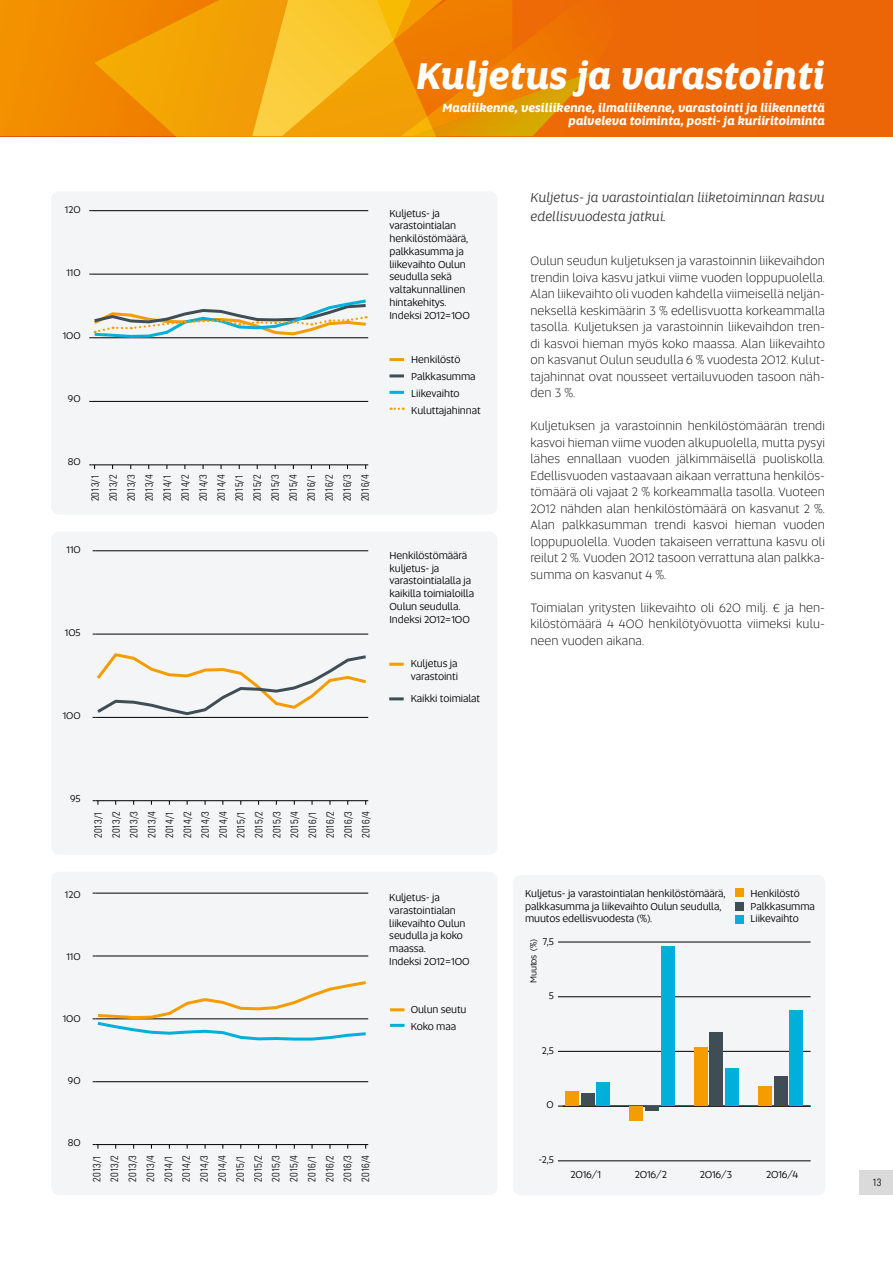
<style>
.page{position:relative;width:893px;height:1263px;background:#fff}
.page>*{position:absolute;margin:0;border:0;box-sizing:border-box;transform-origin:0 0}
.t1{font:italic 700 37.5px "Altis";color:#fff}
.t2{font:italic 13.5px/18.8px "Altis";color:#3c3c3b}
.t3{font:300 12.75px/16.5px "Altis";letter-spacing:.005em;color:#000;text-align:justify}
.t4{font:italic 700 12px/13.5px "Altis";color:#fff;text-align:right}
.t5{font:10.5px/12.8px "Altis";letter-spacing:-.01em;color:#000}
.t6{font:300 condensed 10.5px/17.9px "Univers LT Std";color:#000;text-align:justify}
.t7{font:10.2px "Altis";color:#000}
.t8{font:9px "Altis";letter-spacing:-.02em;color:#000}
</style>
<div class="page">
<div style="left:859px;top:1171px;width:34px;height:24px;background:#dadada"></div>
<div style="left:0;top:0;width:893px;height:136px;background:#ec6707"></div>
<svg style="left:512px;top:13px;width:83px;height:123px"></svg>
<svg style="left:0;top:0;width:512px;height:136px;background:#f08b00"></svg>
<svg style="left:94px;top:0;width:393px;height:136px;background:#f3a00d"></svg>
<div style="left:51px;top:191px;width:446px;height:323px;background:#f3f5f6;border-radius:9px"></div>
<div style="left:51px;top:531px;width:446px;height:324px;background:#f3f5f6;border-radius:9px"></div>
<div style="left:51px;top:872px;width:446px;height:323px;background:#f3f5f6;border-radius:9px"></div>
<div style="left:513px;top:875px;width:312px;height:320px;background:#f3f5f6;border-radius:9px"></div>
<div style="left:736px;top:889px;width:8px;height:8px;background:#f59c00"></div>
<div style="left:736px;top:902px;width:8px;height:8px;background:#3f4e55"></div>
<div style="left:736px;top:915px;width:8px;height:8px;background:#00b0db"></div>
<hr style="left:389px;top:663px;width:15px;height:3px;background:#f59c00">
<hr style="left:389px;top:697px;width:15px;height:3px;background:#3f4e55">
<hr style="left:390px;top:1008px;width:14px;height:3px;background:#f59c00">
<hr style="left:390px;top:1024px;width:14px;height:3px;background:#00b0db">
<svg style="left:391px;top:408px;width:13px;height:2px"></svg>
<hr style="left:389px;top:358px;width:15px;height:3px;background:#f59c00">
<hr style="left:389px;top:374px;width:15px;height:3px;background:#3f4e55">
<hr style="left:389px;top:391px;width:15px;height:3px;background:#00b0db">
<hr style="left:563px;top:1160px;width:248px;height:1px;background:#000">
<hr style="left:563px;top:1051px;width:248px;height:1px;background:#000">
<hr style="left:563px;top:996px;width:248px;height:1px;background:#000">
<hr style="left:563px;top:942px;width:248px;height:1px;background:#000">
<hr style="left:563px;top:1106px;width:248px;height:1px;background:#000">
<div style="left:565px;top:1092px;width:14px;height:14px;background:#f59c00"></div>
<div style="left:581px;top:1093px;width:13px;height:13px;background:#3f4e55"></div>
<div style="left:596px;top:1083px;width:14px;height:23px;background:#00b0db"></div>
<div style="left:629px;top:1106px;width:14px;height:14px;background:#f59c00"></div>
<div style="left:645px;top:1106px;width:14px;height:5px;background:#3f4e55"></div>
<div style="left:661px;top:946px;width:13px;height:160px;background:#00b0db"></div>
<div style="left:694px;top:1047px;width:13px;height:59px;background:#f59c00"></div>
<div style="left:709px;top:1032px;width:14px;height:74px;background:#3f4e55"></div>
<div style="left:725px;top:1069px;width:14px;height:37px;background:#00b0db"></div>
<div style="left:758px;top:1086px;width:14px;height:20px;background:#f59c00"></div>
<div style="left:774px;top:1076px;width:13px;height:30px;background:#3f4e55"></div>
<div style="left:789px;top:1011px;width:14px;height:95px;background:#00b0db"></div>
<hr style="left:92px;top:465px;width:276px;height:1px;background:#000">
<hr style="left:92px;top:401px;width:276px;height:1px;background:#000">
<hr style="left:92px;top:274px;width:276px;height:1px;background:#000">
<hr style="left:92px;top:210px;width:276px;height:1px;background:#000">
<svg style="left:89px;top:299px;width:280px;height:40px"></svg>
<hr style="left:95px;top:800px;width:273px;height:1px;background:#000">
<hr style="left:95px;top:634px;width:273px;height:1px;background:#000">
<hr style="left:95px;top:550px;width:273px;height:1px;background:#000">
<svg style="left:93px;top:800px;width:6px;height:5px"></svg>
<svg style="left:93px;top:653px;width:276px;height:65px"></svg>
<hr style="left:95px;top:1144px;width:273px;height:1px;background:#000">
<hr style="left:95px;top:1081px;width:273px;height:1px;background:#000">
<hr style="left:95px;top:956px;width:273px;height:1px;background:#000">
<hr style="left:95px;top:893px;width:273px;height:1px;background:#000">
<svg style="left:93px;top:1144px;width:6px;height:4px"></svg>
<svg style="left:93px;top:981px;width:276px;height:60px"></svg>
<h1 class="t1" style="left:417px;top:48px;width:410px">Kuljetus ja varastointi</h1>
<p class="t4" style="left:443px;top:100px;width:384px">Maaliikenne, vesiliikenne, ilmaliikenne, varastointi ja liikennettä palveleva toiminta, posti- ja kuriiritoiminta</p>
<p class="t7" style="left:65px;top:203px;width:17px">120</p>
<p class="t7" style="left:66px;top:265px;width:16px">110</p>
<p class="t7" style="left:63px;top:328px;width:19px">100</p>
<p class="t7" style="left:68px;top:391px;width:14px">90</p>
<p class="t7" style="left:68px;top:454px;width:14px">80</p>
<p class="t6" style="left:86px;top:501px;width:28px;rotate:-90deg">2013/1<br>2013/2<br>2013/3<br>2013/4<br>2014/1<br>2014/2<br>2014/3<br>2014/4<br>2015/1<br>2015/2<br>2015/3<br>2015/4<br>2016/1<br>2016/2<br>2016/3<br>2016/4</p>
<p class="t7" style="left:67px;top:543px;width:16px">110</p>
<p class="t7" style="left:65px;top:626px;width:17px">105</p>
<p class="t7" style="left:63px;top:709px;width:19px">100</p>
<p class="t5" style="left:389px;top:206px;width:82px">Kuljetus- ja varastointialan henkilöstömäärä, palkkasumma ja liikevaihto Oulun seudulla sekä valtakunnallinen hintakehitys.<br>Indeksi 2012=100</p>
<p class="t5" style="left:411px;top:351px;width:71px;line-height:16.8px">Henkilöstö<br>Palkkasumma<br>Liikevaihto<br>Kuluttajahinnat</p>
<p class="t5" style="left:389px;top:548px;width:86px">Henkilöstömäärä kuljetus- ja varastointialalla ja kaikilla toimialoilla<br>Oulun seudulla.<br>Indeksi 2012=100</p>
<p class="t5" style="left:411px;top:656px;width:49px;line-height:13.5px">Kuljetus ja varastointi</p>
<p class="t5" style="left:411px;top:692px;width:71px">Kaikki toimialat</p>
<p class="t2" style="left:530px;top:187px;width:296px">Kuljetus- ja varastointialan liiketoiminnan kasvu edellisvuodesta jatkui.</p>
<p class="t3" style="left:530px;top:252px;width:296px">Oulun seudun kuljetuksen ja varastoinnin liikevaihdon trendin loiva kasvu jatkui viime vuoden loppupuolella.<br>Alan liikevaihto oli vuoden kahdella viimeisellä neljän&shy;neksellä keskimäärin 3 % edellisvuotta korkeammalla tasolla. Kuljetuksen ja varastoinnin liikevaihdon tren&shy;di kasvoi hieman myös koko maassa. Alan liikevaihto on kasvanut Oulun seudulla 6 % vuodesta 2012. Kulut&shy;tajahinnat ovat nousseet vertailuvuoden tasoon näh&shy;den 3 %.</p>
<p class="t3" style="left:530px;top:417px;width:296px">Kuljetuksen ja varastoinnin henkilöstömäärän trendi kasvoi hieman viime vuoden alkupuolella, mutta pysyi lähes ennallaan vuoden jälkimmäisellä puoliskolla.<br>Edellisvuoden vastaavaan aikaan verrattuna henkilös&shy;tömäärä oli vajaat 2 % korkeammalla tasolla. Vuoteen 2012 nähden alan henkilöstömäärä on kasvanut 2 %.<br>Alan palkkasumman trendi kasvoi hieman vuoden loppupuolella. Vuoden takaiseen verrattuna kasvu oli reilut 2 %. Vuoden 2012 tasoon verrattuna alan palkka&shy;summa on kasvanut 4 %.</p>
<p class="t3" style="left:530px;top:599px;width:296px">Toimialan yritysten liikevaihto oli 620 milj. € ja hen&shy;kilöstömäärä 4 400 henkilötyövuotta viimeksi kulu&shy;neen vuoden aikana.</p>
<p class="t7" style="left:70px;top:792px;width:12px">95</p>
<p class="t6" style="left:89px;top:838px;width:28px;rotate:-90deg">2013/1<br>2013/2<br>2013/3<br>2013/4<br>2014/1<br>2014/2<br>2014/3<br>2014/4<br>2015/1<br>2015/2<br>2015/3<br>2015/4<br>2016/1<br>2016/2<br>2016/3<br>2016/4</p>
<p class="t7" style="left:65px;top:887px;width:17px">120</p>
<p class="t7" style="left:66px;top:949px;width:16px">110</p>
<p class="t7" style="left:63px;top:1011px;width:19px">100</p>
<p class="t7" style="left:68px;top:1073px;width:14px">90</p>
<p class="t5" style="left:389px;top:891px;width:82px">Kuljetus- ja varastointialan liikevaihto Oulun seudulla ja koko maassa.<br>Indeksi 2012=100</p>
<p class="t5" style="left:411px;top:1001px;width:57px;line-height:16.5px">Oulun seutu<br>Koko maa</p>
<p class="t7" style="left:68px;top:1135px;width:14px">80</p>
<p class="t6" style="left:88px;top:1182px;width:28px;rotate:-90deg">2013/1<br>2013/2<br>2013/3<br>2013/4<br>2014/1<br>2014/2<br>2014/3<br>2014/4<br>2015/1<br>2015/2<br>2015/3<br>2015/4<br>2016/1<br>2016/2<br>2016/3<br>2016/4</p>
<p class="t5" style="left:525px;top:887px;width:202px">Kuljetus- ja varastointialan henkilöstömäärä, palkkasumma ja liikevaihto Oulun seudulla, muutos edellisvuodesta (%).</p>
<p class="t7" style="left:543px;top:934px;width:12px">7,5</p>
<p class="t8" style="left:527px;top:983px;width:46px;rotate:-90deg">Muutos (%)</p>
<p class="t7" style="left:549px;top:989px;width:7px">5</p>
<p class="t7" style="left:542px;top:1043px;width:14px">2,5</p>
<p class="t7" style="left:547px;top:1098px;width:9px">0</p>
<p class="t7" style="left:538px;top:1152px;width:17px">-2,5</p>
<p class="t5" style="left:751px;top:887px;width:66px">Henkilöstö<br>Palkkasumma<br>Liikevaihto</p>
<p class="t5" style="left:570px;top:1167px;width:32px">2016/1</p>
<p class="t5" style="left:635px;top:1167px;width:34px">2016/2</p>
<p class="t5" style="left:700px;top:1167px;width:34px">2016/3</p>
<p class="t5" style="left:766px;top:1167px;width:34px">2016/4</p>
<p class="t6" style="left:872px;top:1173px;width:11px">13</p>
</div>
